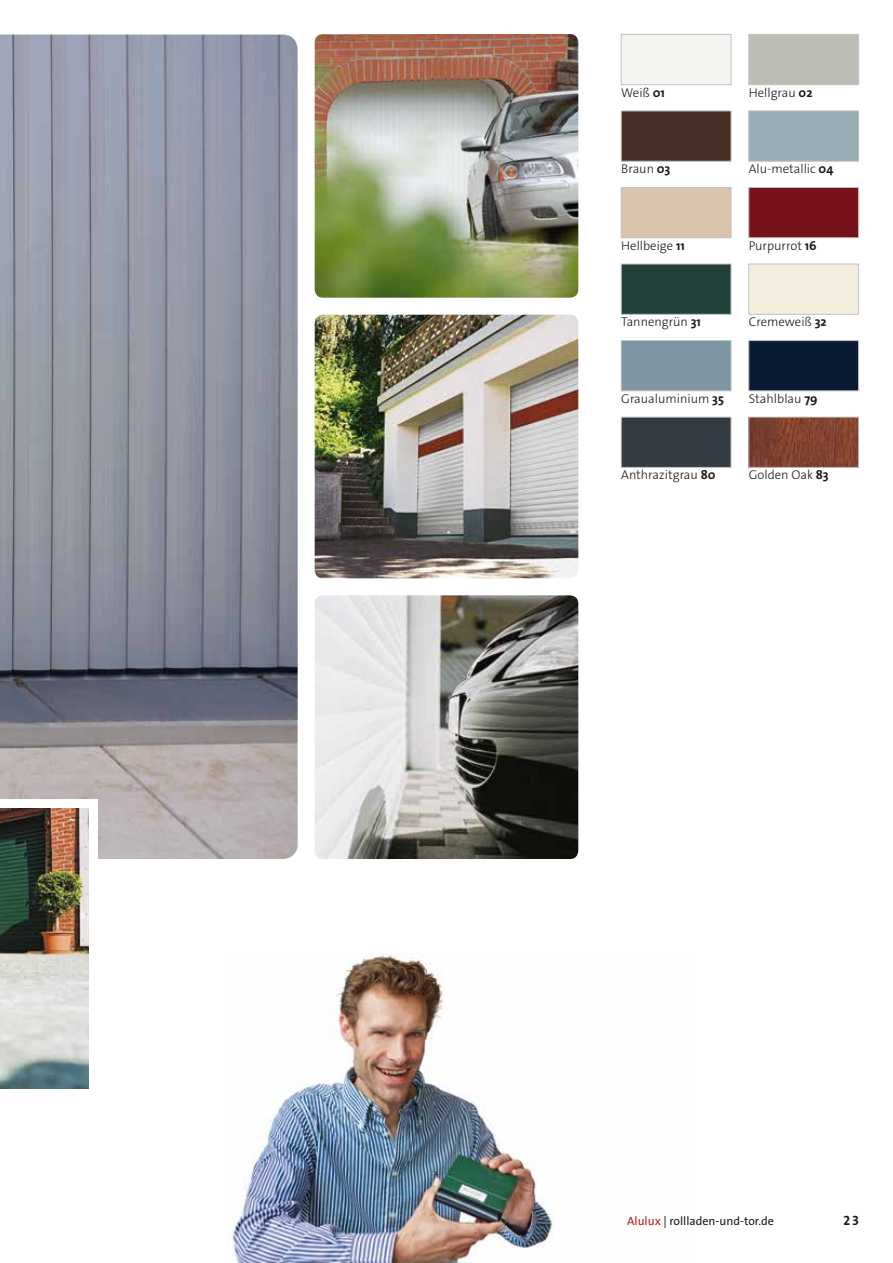
<style>
.page{position:relative;width:893px;height:1263px;background:#fff}
.page>*{position:absolute;margin:0;border:0;box-sizing:border-box;transform-origin:0 0}
.t1{font:700 13.5px "The Sans Os F";color:#1c1b1a}
.t2{font:300 12.75px "The Sans Os F";color:#1c1b1a}
.t3{font:12px "The Sans Os F";color:#1c1b1a}
.s1{font-weight:700}
.s2{color:#bb1c18}
</style>
<div class="page">
<img style="left:227px;top:954px;width:327px;height:309px">
<img style="left:0;top:35px;width:298px;height:824px">
<img style="left:315px;top:34px;width:263px;height:264px">
<img style="left:315px;top:315px;width:263px;height:263px">
<img style="left:315px;top:595px;width:263px;height:264px">
<img style="left:0;top:808px;width:89px;height:281px">
<div style="left:0;top:799px;width:98px;height:9px;background:#fff"></div>
<div style="left:89px;top:799px;width:9px;height:311px;background:#fff"></div>
<div style="left:621px;top:34px;width:110px;height:51px;background:#f6f4f1;border:1px solid #bfc0c1"></div>
<div style="left:748px;top:34px;width:111px;height:51px;background:#babeb5;border:1px solid #bfc0c1"></div>
<div style="left:621px;top:187px;width:110px;height:51px;background:#d8c3ac;border:1px solid #bfc0c1"></div>
<div style="left:748px;top:187px;width:111px;height:51px;background:#77111b;border:1px solid #bfc0c1"></div>
<div style="left:621px;top:340px;width:110px;height:51px;background:#7e96a3;border:1px solid #bfc0c1"></div>
<img style="left:750px;top:419px;width:107px;height:47px">
<div style="left:748px;top:417px;width:111px;height:51px;border:1px solid #bfc0c1"></div>
<div style="left:621px;top:111px;width:110px;height:51px;background:#463025;border:1px solid #bfc0c1"></div>
<div style="left:748px;top:111px;width:111px;height:51px;background:#9aacb6;border:1px solid #bfc0c1"></div>
<div style="left:621px;top:264px;width:110px;height:51px;background:#22413a;border:1px solid #bfc0c1"></div>
<div style="left:748px;top:264px;width:111px;height:51px;background:#f4eede;border:1px solid #bfc0c1"></div>
<div style="left:748px;top:340px;width:111px;height:51px;background:#091c34;border:1px solid #bfc0c1"></div>
<div style="left:621px;top:417px;width:110px;height:51px;background:#333c43;border:1px solid #bfc0c1"></div>
<p class="t2" style="left:621px;top:84px;width:45px">Weiß <span class="s1">01</span></p>
<p class="t2" style="left:749px;top:84px;width:65px">Hellgrau <span class="s1">02</span></p>
<p class="t2" style="left:621px;top:161px;width:51px">Braun <span class="s1">03</span></p>
<p class="t2" style="left:749px;top:161px;width:86px">Alu-metallic <span class="s1">04</span></p>
<p class="t2" style="left:621px;top:237px;width:65px">Hellbeige <span class="s1">11</span></p>
<p class="t2" style="left:749px;top:237px;width:69px">Purpurrot <span class="s1">16</span></p>
<p class="t2" style="left:621px;top:314px;width:81px">Tannengrün <span class="s1">31</span></p>
<p class="t2" style="left:749px;top:314px;width:79px">Cremeweiß <span class="s1">32</span></p>
<p class="t2" style="left:621px;top:390px;width:104px">Graualuminium <span class="s1">35</span></p>
<p class="t2" style="left:621px;top:467px;width:96px">Anthrazitgrau <span class="s1">80</span></p>
<p class="t2" style="left:749px;top:390px;width:70px">Stahlblau <span class="s1">79</span></p>
<p class="t2" style="left:749px;top:467px;width:81px">Golden Oak <span class="s1">83</span></p>
<p class="t3" style="left:627px;top:1213px;width:148px"><span class="s2">Alulux</span> | rollladen-und-tor.de</p>
<p class="t1" style="left:843px;top:1212px;width:17px">23</p>
</div>
